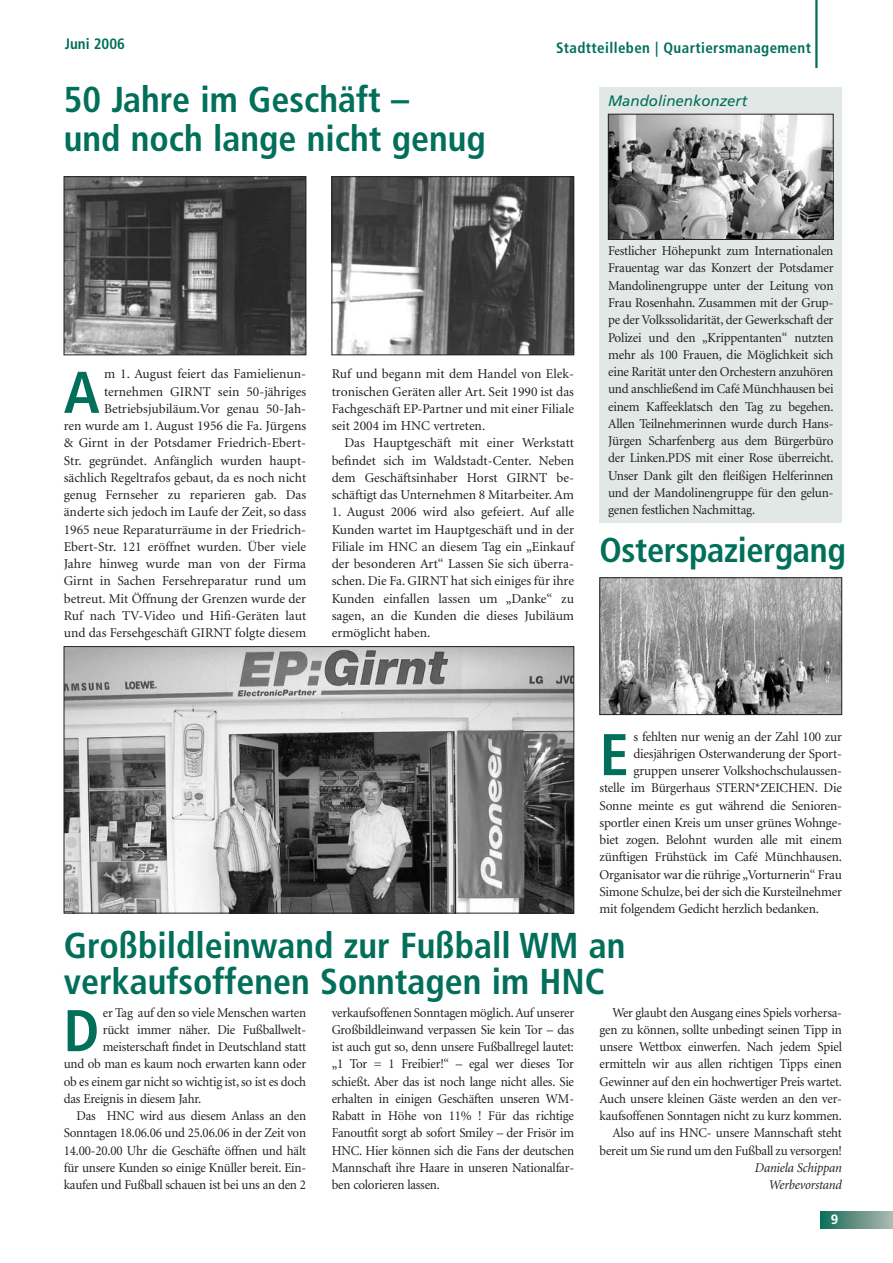
<style>
.page{position:relative;width:893px;height:1263px;background:#fff}
.page>*{position:absolute;margin:0;border:0;box-sizing:border-box;transform-origin:0 0}
.t1{font:700 condensed 58.8px "Frutiger";color:#016f5a}
.t2{font:700 condensed 58.8px "Frutiger";color:#016f5a;scale:.96 1}
.t3{font:700 condensed 36px/36px "Frutiger";color:#016f5a}
.t4{font:700 condensed 34.5px "Frutiger";letter-spacing:-.01em;color:#016f5a}
.t5{font:700 condensed 15px "Frutiger";letter-spacing:.025em;color:#016f5a}
.t6{font:italic 15px "Frutiger";color:#016f5a}
.t7{font:700 condensed 15px "Frutiger";color:#016f5a}
.t8{font:13.5px/17.2px "Minion";letter-spacing:-.015em;color:#231f20;text-align:justify}
.t9{font:13.5px/17.2px "Minion";letter-spacing:-.015em;color:#231f20;text-align:justify;scale:.96 1}
.t10{font:italic 13.5px/17.2px "Minion";letter-spacing:-.015em;color:#231f20;text-align:right;scale:.96 1}
.t11{font:700 13.5px "Frutiger";color:#fff}
</style>
<div class="page">
<svg style="left:821px;top:1212px;width:72px;height:17px"></svg>
<hr style="left:815px;top:0;width:3px;height:68px;background:#016f5a">
<img style="left:66px;top:178px;width:238px;height:175px">
<div style="left:64px;top:176px;width:242px;height:179px;border:1px solid #231f20"></div>
<img style="left:66px;top:648px;width:506px;height:263px">
<div style="left:64px;top:646px;width:510px;height:267px;border:1px solid #231f20"></div>
<img style="left:334px;top:178px;width:238px;height:175px">
<div style="left:332px;top:176px;width:242px;height:179px;border:1px solid #231f20"></div>
<div style="left:600px;top:88px;width:242px;height:435px;background:#e2e8e6"></div>
<img style="left:602px;top:579px;width:238px;height:134px">
<div style="left:600px;top:577px;width:242px;height:138px;border:1px solid #231f20"></div>
<img style="left:610px;top:116px;width:221px;height:122px">
<div style="left:608px;top:114px;width:225px;height:126px;border:1px solid #231f20"></div>
<p class="t7" style="left:65px;top:37px;width:62px">Juni 2006</p>
<p class="t5" style="left:556px;top:42px;width:256px">Stadtteilleben | Quartiersmanagement</p>
<h2 class="t3" style="left:64px;top:83px;width:423px;line-height:39px">50 Jahre im Geschäft –<br>und noch lange nicht genug</h2>
<p class="t6" style="left:608px;top:95px;width:141px">Mandolinenkonzert</p>
<p class="t8" style="left:64px;top:366px;width:244px;text-align:right">m 1. August feiert das Famielienun&shy;ternehmen GIRNT sein 50-jähriges Betriebsjubiläum.Vor genau 50-Jah-<br>ren wurde am 1. August 1956 die Fa. Jürgens &amp; Girnt in der Potsdamer Friedrich-Ebert-Str. gegründet. Anfänglich wurden haupt&shy;sächlich Regeltrafos gebaut, da es noch nicht genug Fernseher zu reparieren gab. Das änderte sich jedoch im Laufe der Zeit, so dass 1965 neue Reparaturräume in der Friedrich-Ebert-Str. 121 eröffnet wurden. Über viele Jahre hinweg wurde man von der Firma Girnt in Sachen Fersehreparatur rund um betreut. Mit Öffnung der Grenzen wurde der Ruf nach TV-Video und Hifi-Geräten laut und das Fersehgeschäft GIRNT folgte diesem</p>
<p class="t8" style="left:332px;top:366px;width:244px">Ruf und begann mit dem Handel von Elek&shy;tronischen Geräten aller Art. Seit 1990 ist das Fachgeschäft EP-Partner und mit einer Filiale seit 2004 im HNC vertreten.</p>
<h1 class="t1" style="left:64px;top:369px;width:37px">A</h1>
<p class="t8" style="left:332px;top:435px;width:244px;text-indent:13px">Das Hauptgeschäft mit einer Werkstatt befindet sich im Waldstadt-Center. Neben dem Geschäftsinhaber Horst GIRNT be&shy;schäftigt das Unternehmen 8 Mitarbeiter. Am</p>
<p class="t8" style="left:332px;top:504px;width:244px">1. August 2006 wird also gefeiert. Auf alle Kunden wartet im Hauptgeschäft und in der Filiale im HNC an diesem Tag ein „Einkauf der besonderen Art“ Lassen Sie sich überra&shy;schen. Die Fa. GIRNT hat sich einiges für ihre Kunden einfallen lassen um „Danke“ zu sagen, an die Kunden die dieses Jubiläum ermöglicht haben.</p>
<p class="t8" style="left:608px;top:243px;width:227px">Festlicher Höhepunkt zum Internationalen Frauentag war das Konzert der Potsdamer Mandolinengruppe unter der Leitung von Frau Rosenhahn. Zusammen mit der Grup&shy;pe der Volkssolidarität, der Gewerkschaft der Polizei und den „Krippentanten“ nutzten mehr als 100 Frauen, die Möglichkeit sich eine Rarität unter den Orchestern anzuhören und anschließend im Café Münchhausen bei einem Kaffeeklatsch den Tag zu begehen.<br>Allen Teilnehmerinnen wurde durch Hans-Jürgen Scharfenberg aus dem Bürgerbüro der Linken.PDS mit einer Rose überreicht.<br>Unser Dank gilt den fleißigen Helferinnen und der Mandolinengruppe für den gelun&shy;genen festlichen Nachmittag.</p>
<h3 class="t4" style="left:600px;top:536px;width:248px">Osterspaziergang</h3>
<h1 class="t1" style="left:600px;top:731px;width:31px">E</h1>
<p class="t8" style="left:633px;top:729px;width:210px">s fehlten nur wenig an der Zahl 100 zur</p>
<p class="t8" style="left:633px;top:746px;width:210px">diesjährigen Osterwanderung der Sport-</p>
<p class="t8" style="left:633px;top:763px;width:210px">gruppen unserer Volkshochschulaussen-</p>
<p class="t8" style="left:600px;top:780px;width:244px">stelle im Bürgerhaus STERN*ZEICHEN. Die</p>
<p class="t8" style="left:600px;top:798px;width:244px">Sonne meinte es gut während die Senioren-</p>
<p class="t8" style="left:600px;top:815px;width:244px">sportler einen Kreis um unser grünes Wohnge-</p>
<p class="t8" style="left:600px;top:832px;width:244px">biet zogen. Belohnt wurden alle mit einem</p>
<p class="t8" style="left:600px;top:849px;width:244px">zünftigen Frühstück im Café Münchhausen.</p>
<p class="t8" style="left:600px;top:867px;width:244px">Organisator war die rührige „Vorturnerin“ Frau</p>
<p class="t8" style="left:600px;top:884px;width:244px">Simone Schulze, bei der sich die Kursteilnehmer</p>
<p class="t8" style="left:600px;top:901px;width:221px">mit folgendem Gedicht herzlich bedanken.</p>
<h2 class="t3" style="left:64px;top:930px;width:563px">Großbildleinwand zur Fußball WM an verkaufsoffenen Sonntagen im HNC</h2>
<h1 class="t2" style="left:64px;top:1007px;width:39px">D</h1>
<p class="t9" style="left:103px;top:1005px;width:213px">er Tag auf den so viele Menschen warten</p>
<p class="t9" style="left:332px;top:1005px;width:254px">verkaufsoffenen Sonntagen möglich. Auf unserer Großbildleinwand verpassen Sie kein Tor – das ist auch gut so, denn unsere Fußballregel lautet: „1 Tor = 1 Freibier!“ – egal wer dieses Tor schießt. Aber das ist noch lange nicht alles. Sie erhalten in einigen Geschäften unseren WM-Rabatt in Höhe von 11% ! Für das richtige Fanoutfit sorgt ab sofort Smiley – der Frisör im HNC. Hier können sich die Fans der deutschen Mannschaft ihre Haare in unseren Nationalfar&shy;ben colorieren lassen.</p>
<p class="t9" style="left:600px;top:1005px;width:254px;text-align:right">Wer glaubt den Ausgang eines Spiels vorhersa&shy;gen zu können, sollte unbedingt seinen Tipp in unsere Wettbox einwerfen. Nach jedem Spiel ermitteln wir aus allen richtigen Tipps einen Gewinner auf den ein hochwertiger Preis wartet.<br>Auch unsere kleinen Gäste werden an den ver&shy;kaufsoffenen Sonntagen nicht zu kurz kommen.<br>Also auf ins HNC- unsere Mannschaft steht bereit um Sie rund um den Fußball zu versorgen!</p>
<p class="t9" style="left:103px;top:1022px;width:213px">rückt immer näher. Die Fußballwelt-</p>
<p class="t9" style="left:103px;top:1039px;width:213px">meisterschaft findet in Deutschland statt</p>
<p class="t9" style="left:64px;top:1056px;width:254px">und ob man es kaum noch erwarten kann oder</p>
<p class="t9" style="left:64px;top:1074px;width:254px">ob es einem gar nicht so wichtig ist, so ist es doch</p>
<p class="t9" style="left:64px;top:1091px;width:145px">das Ereignis in diesem Jahr.</p>
<p class="t9" style="left:77px;top:1108px;width:241px">Das HNC wird aus diesem Anlass an den</p>
<p class="t9" style="left:64px;top:1125px;width:254px">Sonntagen 18.06.06 und 25.06.06 in der Zeit von</p>
<p class="t9" style="left:64px;top:1143px;width:254px">14.00-20.00 Uhr die Geschäfte öffnen und hält</p>
<p class="t9" style="left:64px;top:1160px;width:254px">für unsere Kunden so einige Knüller bereit. Ein-</p>
<p class="t9" style="left:64px;top:1177px;width:254px">kaufen und Fußball schauen ist bei uns an den 2</p>
<p class="t10" style="left:755px;top:1160px;width:92px">Daniela Schippan<br>Werbevorstand</p>
<p class="t11" style="left:831px;top:1214px;width:9px">9</p>
</div>
